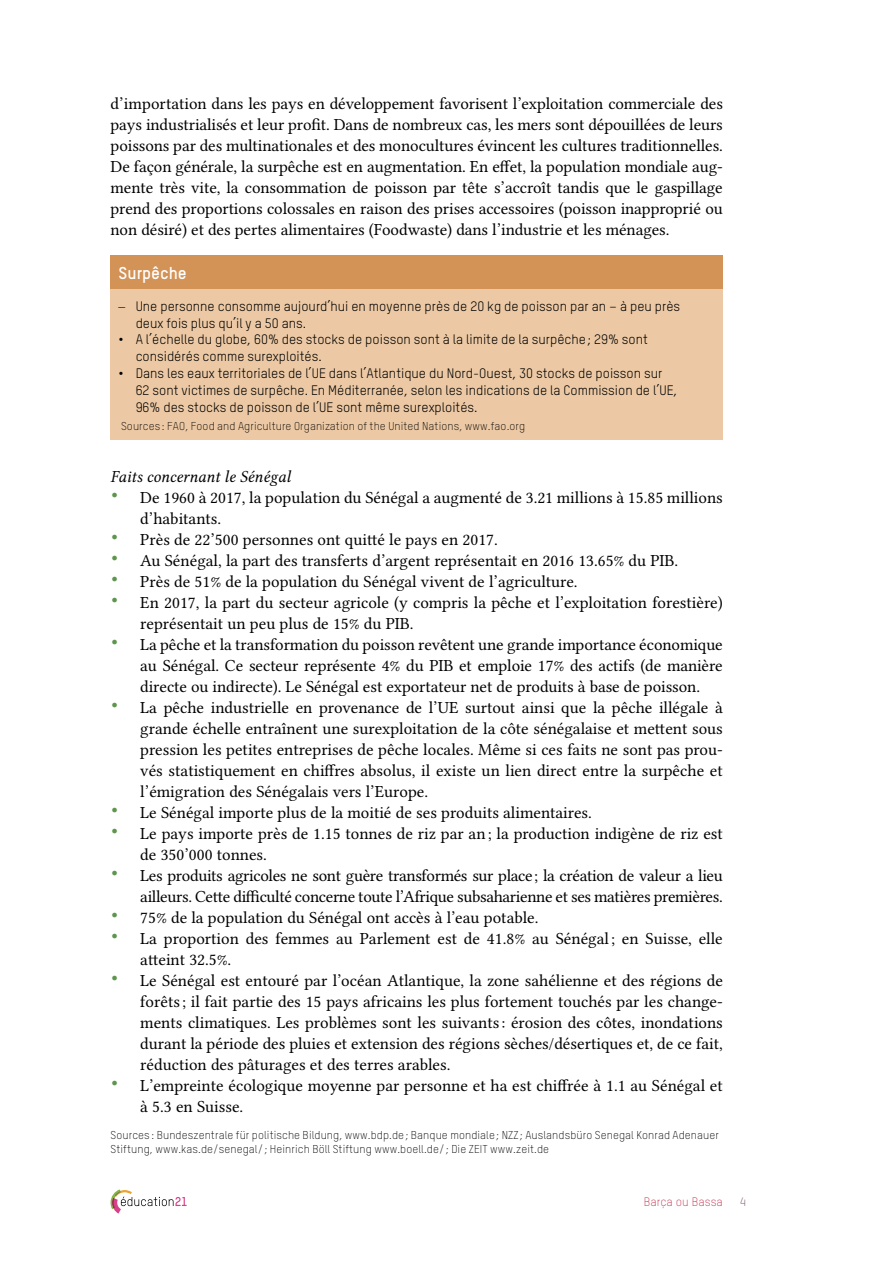
<style>
.page{position:relative;width:893px;height:1263px;background:#fff}
.page>*{position:absolute;margin:0;border:0;box-sizing:border-box;transform-origin:0 0}
.t1{font:16.95px/21px "Lin Libertine O";color:#000}
.t2{font:16.95px/21px "Lin Libertine O";letter-spacing:-.02em;color:#000;text-align:right}
.t3{font:16.95px "Lin Libertine OI";color:#000}
.t4{font:700 16.95px "TSTARPRO";color:#fff}
.t5{font:13.5px/16.8px "TSTARPRO";color:#000}
.t6{font:300 12px "TSTARPRO";color:#c0344f}
.t7{font:300 12px "TSTARPRO";color:#735066}
.t8{font:300 11.25px/13.5px "TSTARPRO";letter-spacing:.01em;color:#000}
.s1{font-family:"Bembo"}
.s2{font-weight:700}
.s3{font-family:"TSTARPRO";font-size:22.5px;color:#5e954d}
</style>
<div class="page">
<svg style="left:111px;top:1189px;width:76px;height:24px"></svg>
<div style="left:111px;top:256px;width:612px;height:34px;background:#d39256"></div>
<div style="left:111px;top:290px;width:612px;height:150px;background:#ecc9a4"></div>
<p class="t1" style="left:111px;top:91px;width:614px;text-align:justify">d’importation dans les pays en développement favorisent l’exploitation commerciale des pays industrialisés et leur profit. Dans de nombreux cas, les mers sont dépouillées de leurs poissons par des multinationales et des monocultures évincent les cultures traditionnelles.<br>De façon générale, la surpêche est en augmentation. En effet, la population mondiale aug&shy;mente très vite, la consommation de poisson par tête s’accroît tandis que le gaspillage prend des proportions colossales en raison des prises accessoires (poisson inapproprié ou non désiré) et des pertes alimentaires (Foodwaste) dans l’industrie et les ménages.</p>
<p class="t4" style="left:119px;top:263px;width:70px">Surpêche</p>
<p class="t5" style="left:136px;top:297px;width:546px;text-indent:-17px"><span class="s1">–</span> Une personne consomme aujourd’hui en moyenne près de 20 kg de poisson par an – à peu près deux fois plus qu’il y a 50 ans.</p>
<p class="t5" style="left:136px;top:331px;width:514px;text-indent:-17px"><span class="s2">•</span> A l’échelle du globe, 60% des stocks de poisson sont à la limite de la surpêche; 29% sont considérés comme surexploités.</p>
<p class="t5" style="left:136px;top:365px;width:543px;text-indent:-17px"><span class="s2">•</span> Dans les eaux territoriales de l’UE dans l’Atlantique du Nord-Ouest, 30 stocks de poisson sur<br>62 sont victimes de surpêche. En Méditerranée, selon les indications de la Commission de l’UE,<br>96% des stocks de poisson de l’UE sont même surexploités.</p>
<p class="t8" style="left:121px;top:419px;width:406px">Sources : FAO, Food and Agriculture Organization of the United Nations, www.fao.org</p>
<p class="t3" style="left:111px;top:467px;width:182px">Faits concernant le Sénégal</p>
<p class="t1" style="left:140px;top:485px;width:584px;text-indent:-30px"><span class="s3">•</span> De 1960 à 2017, la population du Sénégal a augmenté de 3.21 millions à 15.85 millions d’habitants.</p>
<p class="t1" style="left:111px;top:527px;width:389px"><span class="s3">•</span> Près de 22’500 personnes ont quitté le pays en 2017.</p>
<p class="t1" style="left:111px;top:548px;width:569px"><span class="s3">•</span> Au Sénégal, la part des transferts d’argent représentait en 2016 13.65% du PIB.</p>
<p class="t1" style="left:111px;top:569px;width:468px"><span class="s3">•</span> Près de 51% de la population du Sénégal vivent de l’agriculture.</p>
<p class="t1" style="left:140px;top:590px;width:584px;text-indent:-30px"><span class="s3">•</span> En 2017, la part du secteur agricole (y compris la pêche et l’exploitation forestière) représentait un peu plus de 15% du PIB.</p>
<p class="t1" style="left:140px;top:632px;width:584px;text-align:justify;text-indent:-30px"><span class="s3">•</span> La pêche et la transformation du poisson revêtent une grande importance économique au Sénégal. Ce secteur représente 4% du PIB et emploie 17% des actifs (de manière directe ou indirecte). Le Sénégal est exportateur net de produits à base de poisson.</p>
<p class="t1" style="left:140px;top:695px;width:584px;text-align:justify;text-indent:-30px"><span class="s3">•</span> La pêche industrielle en provenance de l’UE surtout ainsi que la pêche illégale à grande échelle entraînent une surexploitation de la côte sénégalaise et mettent sous pression les petites entreprises de pêche locales. Même si ces faits ne sont pas prou&shy;vés statistiquement en chiffres absolus, il existe un lien direct entre la surpêche et l’émigration des Sénégalais vers l’Europe.</p>
<p class="t1" style="left:111px;top:800px;width:483px"><span class="s3">•</span> Le Sénégal importe plus de la moitié de ses produits alimentaires.</p>
<p class="t1" style="left:140px;top:821px;width:584px;text-indent:-30px"><span class="s3">•</span> Le pays importe près de 1.15 tonnes de riz par an ; la production indigène de riz est de 350’000 tonnes.</p>
<p class="t2" style="left:111px;top:863px;width:614px"><span class="s3">•</span> Les produits agricoles ne sont guère transformés sur place ; la création de valeur a lieu ailleurs. Cette difficulté concerne toute l’Afrique subsaharienne et ses matières premières.</p>
<p class="t1" style="left:111px;top:905px;width:429px"><span class="s3">•</span> 75% de la population du Sénégal ont accès à l’eau potable.</p>
<p class="t1" style="left:140px;top:926px;width:584px;text-indent:-30px"><span class="s3">•</span> La proportion des femmes au Parlement est de 41.8% au Sénégal ; en Suisse, elle atteint 32.5%.</p>
<p class="t1" style="left:140px;top:968px;width:584px;text-align:justify;text-indent:-30px"><span class="s3">•</span> Le Sénégal est entouré par l’océan Atlantique, la zone sahélienne et des régions de forêts ; il fait partie des 15 pays africains les plus fortement touchés par les change&shy;ments climatiques. Les problèmes sont les suivants : érosion des côtes, inondations durant la période des pluies et extension des régions sèches/désertiques et, de ce fait, réduction des pâturages et des terres arables.</p>
<p class="t1" style="left:140px;top:1073px;width:584px;text-indent:-30px"><span class="s3">•</span> L’empreinte écologique moyenne par personne et ha est chiffrée à 1.1 au Sénégal et à 5.3 en Suisse.</p>
<p class="t8" style="left:111px;top:1128px;width:610px">Sources : Bundeszentrale für politische Bildung, www.bdp.de ; Banque mondiale ; NZZ ; Auslandsbüro Senegal Konrad Adenauer<br>Stiftung, www.kas.de/senegal/ ; Heinrich Böll Stiftung www.boell.de/ ; Die ZEIT www.zeit.de</p>
<p class="t6" style="left:644px;top:1195px;width:81px">Barça ou Bassa</p>
<p class="t7" style="left:740px;top:1195px;width:8px">4</p>
</div>
